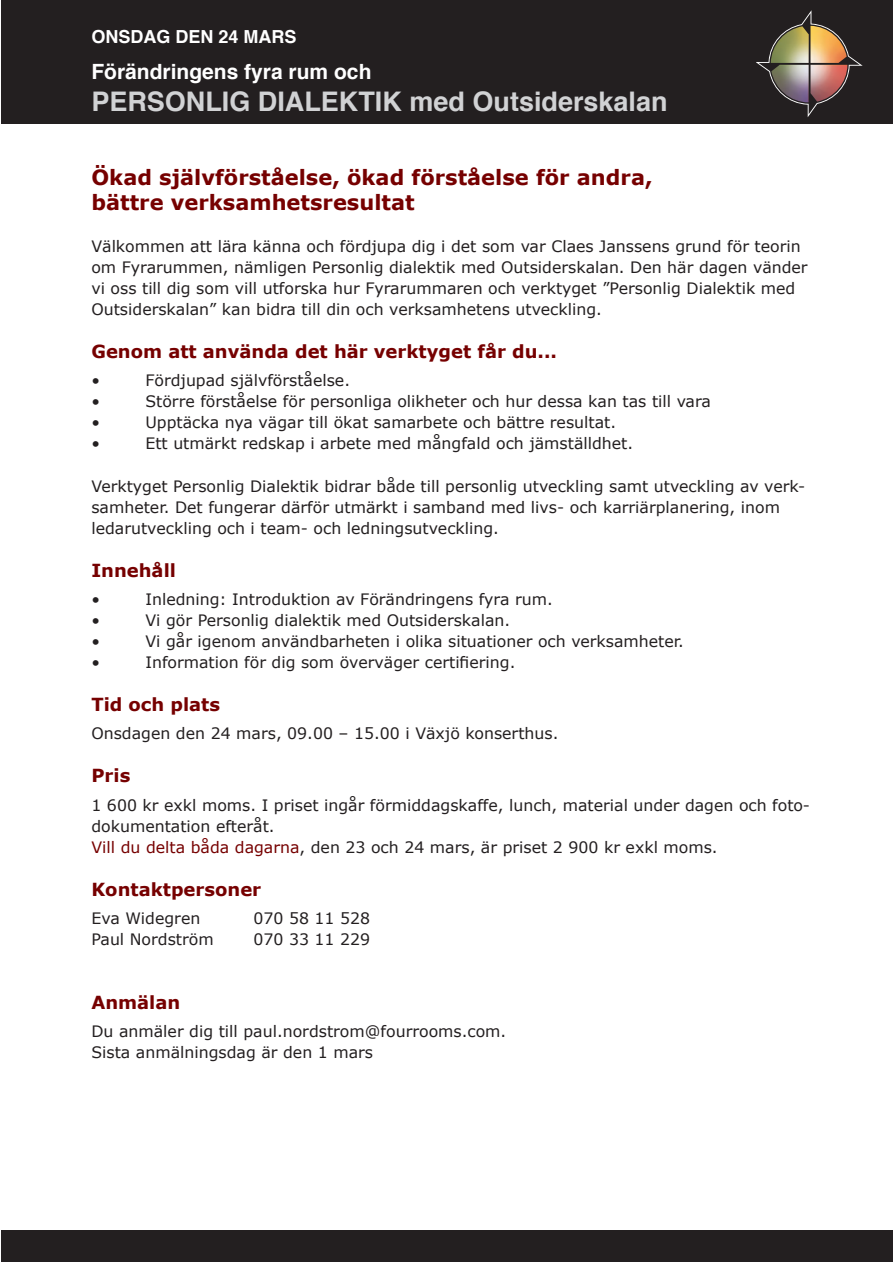
<style>
.page{position:relative;width:893px;height:1263px;background:#fff}
.page>*{position:absolute;margin:0;border:0;box-sizing:border-box;transform-origin:0 0}
.t1{font:700 27px "Helvetica";color:#d1d2d4}
.t2{font:700 21px/25.2px "Verdana";color:#760000}
.t3{font:700 21px "Helvetica";color:#fff}
.t4{font:700 18px "Verdana";color:#760000}
.t5{font:700 18px "Helvetica";color:#fff}
.t6{font:15.75px/21px "Verdana";color:#231f20}
.s1{color:#760000}
</style>
<div class="page">
<div style="left:1px;top:0;width:892px;height:123px;background:#231f20"></div>
<svg style="left:757px;top:10px;width:106px;height:107px"></svg>
<img style="left:771px;top:26px;width:76px;height:76px">
<div style="left:1px;top:1230px;width:892px;height:32px;background:#231f20"></div>
<p class="t5" style="left:91px;top:20px;width:207px">ONSDAG DEN 24 MARS</p>
<h2 class="t3" style="left:91px;top:52px;width:282px">Förändringens fyra rum och</h2>
<h1 class="t1" style="left:91px;top:77px;width:578px">PERSONLIG DIALEKTIK med Outsiderskalan</h1>
<h2 class="t2" style="left:91px;top:164px;width:563px">Ökad självförståelse, ökad förståelse för andra, bättre verksamhetsresultat</h2>
<p class="t6" style="left:91px;top:235px;width:718px">Välkommen att lära känna och fördjupa dig i det som var Claes Janssens grund för teorin om Fyrarummen, nämligen Personlig dialektik med Outsiderskalan. Den här dagen vänder vi oss till dig som vill utforska hur Fyrarummaren och verktyget ”Personlig Dialektik med Outsiderskalan” kan bidra till din och verksamhetens utveckling.</p>
<p class="t4" style="left:91px;top:340px;width:467px">Genom att använda det här verktyget får du...</p>
<p class="t6" style="left:91px;top:370px;width:10px">•</p>
<p class="t6" style="left:145px;top:370px;width:206px">Fördjupad självförståelse.</p>
<p class="t6" style="left:91px;top:391px;width:10px">•</p>
<p class="t6" style="left:145px;top:391px;width:567px">Större förståelse för personliga olikheter och hur dessa kan tas till vara</p>
<p class="t6" style="left:91px;top:412px;width:10px">•</p>
<p class="t6" style="left:145px;top:412px;width:472px">Upptäcka nya vägar till ökat samarbete och bättre resultat.</p>
<p class="t6" style="left:91px;top:433px;width:10px">•</p>
<p class="t6" style="left:145px;top:433px;width:489px">Ett utmärkt redskap i arbete med mångfald och jämställdhet.</p>
<p class="t6" style="left:91px;top:475px;width:715px">Verktyget Personlig Dialektik bidrar både till personlig utveckling samt utveckling av verk&shy;samheter. Det fungerar därför utmärkt i samband med livs- och karriärplanering, inom ledarutveckling och i team- och ledningsutveckling.</p>
<p class="t4" style="left:91px;top:559px;width:86px">Innehåll</p>
<p class="t6" style="left:91px;top:588px;width:10px">•</p>
<p class="t6" style="left:145px;top:588px;width:409px">Inledning: Introduktion av Förändringens fyra rum.</p>
<p class="t6" style="left:91px;top:609px;width:10px">•</p>
<p class="t6" style="left:145px;top:609px;width:366px">Vi gör Personlig dialektik med Outsiderskalan.</p>
<p class="t6" style="left:91px;top:630px;width:10px">•</p>
<p class="t6" style="left:145px;top:630px;width:540px">Vi går igenom användbarheten i olika situationer och verksamheter.</p>
<p class="t6" style="left:91px;top:651px;width:10px">•</p>
<p class="t6" style="left:145px;top:651px;width:371px">Information för dig som överväger certifiering.</p>
<p class="t4" style="left:91px;top:693px;width:130px">Tid och plats</p>
<p class="t6" style="left:91px;top:722px;width:468px">Onsdagen den 24 mars, 09.00 – 15.00 i Växjö konserthus.</p>
<p class="t4" style="left:91px;top:764px;width:40px">Pris</p>
<p class="t6" style="left:91px;top:794px;width:720px">1 600 kr exkl moms. I priset ingår förmiddagskaffe, lunch, material under dagen och foto&shy;dokumentation efteråt.<br><span class="s1">Vill du delta båda dagarna</span>, den 23 och 24 mars, är priset 2 900 kr exkl moms.</p>
<p class="t4" style="left:91px;top:878px;width:171px">Kontaktpersoner</p>
<p class="t6" style="left:91px;top:907px;width:110px">Eva Widegren</p>
<p class="t6" style="left:253px;top:907px;width:118px">070 58 11 528</p>
<p class="t6" style="left:91px;top:928px;width:124px">Paul Nordström</p>
<p class="t6" style="left:253px;top:928px;width:118px">070 33 11 229</p>
<p class="t4" style="left:91px;top:991px;width:90px">Anmälan</p>
<p class="t6" style="left:91px;top:1020px;width:416px">Du anmäler dig till paul.nordstrom@fourrooms.com.<br>Sista anmälningsdag är den 1 mars</p>
</div>
